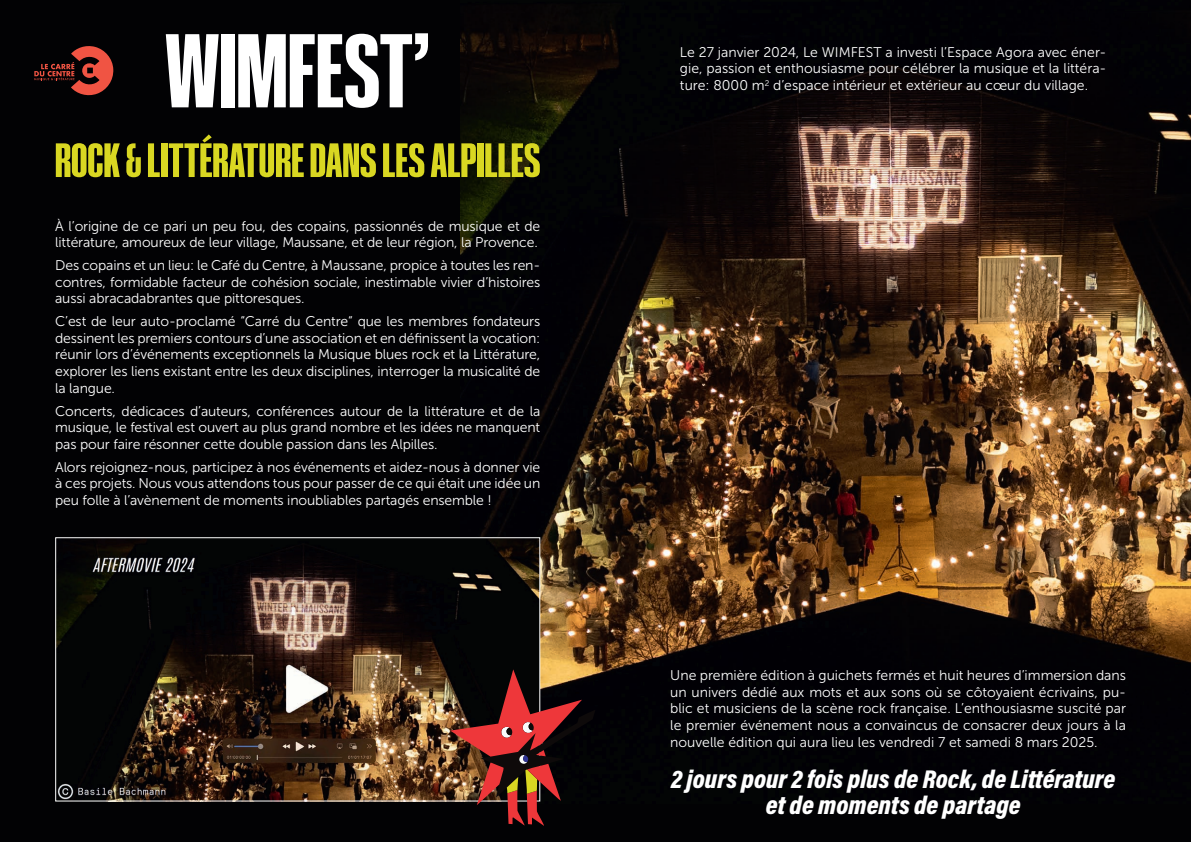
<style>
.page{position:relative;width:1191px;height:842px;background:#020204}
.page>*{position:absolute;margin:0;border:0;box-sizing:border-box;transform-origin:0 0}
.t1{font:110.2px "Coolvetica Compressed Hv";color:#fff;scale:1.18 1}
.t2{font:50.7px "Coolvetica Compressed Hv";color:#d9d722;scale:1.18 1}
.t3{font:26px "Acumin Variable Concept";color:#fff}
.t4{font:14px/16.8px "Museo Sans 300";letter-spacing:-.01em;color:#fff;text-align:justify}
</style>
<div class="page">
<img style="left:460px;top:21px;width:731px;height:654px">
<svg style="left:34px;top:46px;width:80px;height:50px"></svg>
<img style="left:57px;top:539px;width:481px;height:260px">
<svg style="left:450px;top:669px;width:145px;height:157px"></svg>
<p class="t1" style="left:165px;top:8px;width:226px">WIMFEST’</p>
<p class="t2" style="left:55px;top:131px;width:413px">ROCK &amp; LITTÉRATURE DANS LES ALPILLES</p>
<p class="t4" style="left:55px;top:217px;width:486px">À l’origine de ce pari un peu fou, des copains, passionnés de musique et de littérature, amoureux de leur village, Maussane, et de leur région, la Provence.</p>
<p class="t4" style="left:55px;top:257px;width:486px">Des copains et un lieu: le Café du Centre, à Maussane, propice à toutes les ren&shy;contres, formidable facteur de cohésion sociale, inestimable vivier d’histoires aussi abracadabrantes que pittoresques.</p>
<p class="t4" style="left:55px;top:313px;width:486px">C’est de leur auto-proclamé “Carré du Centre“ que les membres fondateurs dessinent les premiers contours d’une association et en définissent la vocation: réunir lors d’événements exceptionnels la Musique blues rock et la Littérature, explorer les liens existant entre les deux disciplines, interroger la musicalité de la langue.</p>
<p class="t4" style="left:55px;top:402px;width:486px">Concerts, dédicaces d’auteurs, conférences autour de la littérature et de la musique, le festival est ouvert au plus grand nombre et les idées ne manquent pas pour faire résonner cette double passion dans les Alpilles.</p>
<p class="t4" style="left:55px;top:458px;width:486px">Alors rejoignez-nous, participez à nos événements et aidez-nous à donner vie à ces projets. Nous vous attendons tous pour passer de ce qui était une idée un peu folle à l’avènement de moments inoubliables partagés ensemble !</p>
<p class="t4" style="left:680px;top:43px;width:428px">Le 27 janvier 2024, Le WIMFEST a investi l’Espace Agora avec éner&shy;gie, passion et enthousiasme pour célébrer la musique et la littéra&shy;ture: 8000 m<sup>2</sup> d’espace intérieur et extérieur au cœur du village.</p>
<p class="t4" style="left:670px;top:667px;width:457px">Une première édition à guichets fermés et huit heures d’immersion dans un univers dédié aux mots et aux sons où se côtoyaient écrivains, pu&shy;blic et musiciens de la scène rock française. L’enthousiasme suscité par le premier événement nous a convaincus de consacrer deux jours à la nouvelle édition qui aura lieu les vendredi 7 et samedi 8 mars 2025.</p>
<p class="t3" style="left:671px;top:761px;width:446px">2 jours pour 2 fois plus de Rock, de Littérature</p>
<p class="t3" style="left:765px;top:787px;width:256px">et de moments de partage</p>
</div>
